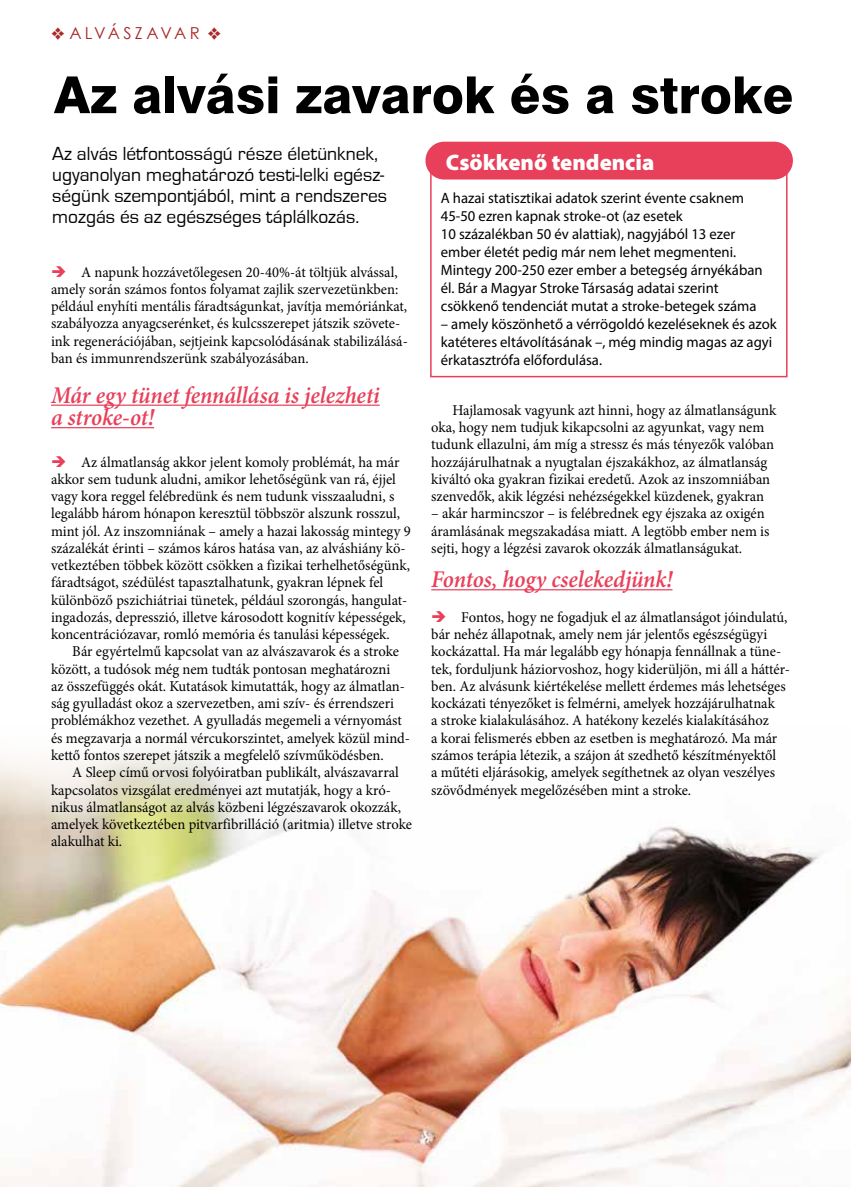
<style>
.page{position:relative;width:851px;height:1187px;background:#fff}
.page>*{position:absolute;margin:0;border:0;box-sizing:border-box;transform-origin:0 0}
.t1{font:51px "Swiss 721 Hv PFL Normal";color:#000}
.t2{font:italic 600 24px/22.5px "Minion Pro";letter-spacing:-.005em;color:#e83f5a;scale:.95 1}
.t3{font:900 22.5px "Myriad Pro";color:#fff}
.t4{font:19.5px/21px "Eurostile T";color:#000}
.t5{font:16.5px "Astro Sky Century Gothic Font";letter-spacing:.19em;color:#a82926}
.t6{font:15px/17.2px "Minion Pro";color:#000}
.t7{font:15px/18px "Myriad Pro";color:#000}
.s1{color:#e83f5a}
</style>
<div class="page">
<img style="left:0;top:750px;width:850px;height:436px">
<hr style="left:51px;top:404px;width:328px;height:2px;background:#e83f5a">
<hr style="left:51px;top:427px;width:103px;height:1px;background:#e83f5a">
<hr style="left:431px;top:589px;width:241px;height:1px;background:#e83f5a">
<div style="left:430px;top:172px;width:357px;height:205px;border:2px solid #e83f5a"></div>
<div style="left:426px;top:142px;width:366px;height:37px;background:#e83f5a;border-radius:18px"></div>
<div style="left:425px;top:142px;width:367px;height:37px;border:2px solid #e83f5a;border-radius:18px"></div>
<p class="t5" style="left:51px;top:22px;width:172px">❖ ALVÁSZAVAR ❖</p>
<h1 class="t1" style="left:54px;top:64px;width:740px">Az alvási zavarok és a stroke</h1>
<h3 class="t4" style="left:52px;top:143px;width:336px">Az alvás létfontosságú része életünknek, ugyanolyan meghatározó testi-lelki egész&shy;ségünk szempontjából, mint a rendszeres mozgás és az egészséges táplálkozás.</h3>
<p class="t6" style="left:51px;top:263px;width:358px"><span class="s1">➔</span> A napunk hozzávetőlegesen 20-40%-át töltjük alvással, amely során számos fontos folyamat zajlik szervezetünkben: például enyhíti mentális fáradtságunkat, javítja memóriánkat, szabályozza anyagcserénket, és kulcsszerepet játszik szövete&shy;ink regenerációjában, sejtjeink kapcsolódásának stabilizálásá&shy;ban és immunrendszerünk szabályozásában.</p>
<h2 class="t2" style="left:51px;top:383px;width:347px">Már egy tünet fennállása is jelezheti a stroke-ot!</h2>
<p class="t6" style="left:51px;top:453px;width:361px"><span class="s1">➔</span> Az álmatlanság akkor jelent komoly problémát, ha már akkor sem tudunk aludni, amikor lehetőségünk van rá, éjjel vagy kora reggel felébredünk és nem tudunk visszaaludni, s legalább három hónapon keresztül többször alszunk rosszul, mint jól. Az inszomniának – amely a hazai lakosság mintegy 9 százalékát érinti – számos káros hatása van, az alváshiány kö&shy;vetkeztében többek között csökken a fizikai terhelhetőségünk, fáradtságot, szédülést tapasztalhatunk, gyakran lépnek fel különböző pszichiátriai tünetek, például szorongás, hangulat&shy;ingadozás, depresszió, illetve károsodott kognitív képességek, koncentrációzavar, romló memória és tanulási képességek.</p>
<p class="t6" style="left:51px;top:643px;width:360px;text-indent:21px">Bár egyértelmű kapcsolat van az alvászavarok és a stroke között, a tudósok még nem tudták pontosan meghatározni<br>az összefüggés okát. Kutatások kimutatták, hogy az álmatlan&shy;ság gyulladást okoz a szervezetben, ami szív- és érrendszeri problémákhoz vezethet. A gyulladás megemeli a vérnyomást és megzavarja a normál vércukorszintet, amelyek közül mind&shy;kettő fontos szerepet játszik a megfelelő szívműködésben.</p>
<p class="t6" style="left:51px;top:763px;width:362px;text-indent:21px">A Sleep című orvosi folyóiratban publikált, alvászavarral kapcsolatos vizsgálat eredményei azt mutatják, hogy a kró&shy;nikus álmatlanságot az alvás közbeni légzészavarok okozzák, amelyek következtében pitvarfibrilláció (aritmia) illetve stroke alakulhat ki.</p>
<h3 class="t3" style="left:446px;top:147px;width:210px">Csökkenő tendencia</h3>
<p class="t7" style="left:441px;top:189px;width:323px">A hazai statisztikai adatok szerint évente csaknem 45-50 ezren kapnak stroke-ot (az esetek<br>10 százalékban 50 év alattiak), nagyjából 13 ezer ember életét pedig már nem lehet megmenteni.<br>Mintegy 200-250 ezer ember a betegség árnyékában él. Bár a Magyar Stroke Társaság adatai szerint csökkenő tendenciát mutat a stroke-betegek száma</p>
<p class="t7" style="left:441px;top:315px;width:337px">– amely köszönhető a vérrögoldó kezeléseknek és azok katéteres eltávolításának –, még mindig magas az agyi érkatasztrófa előfordulása.</p>
<p class="t6" style="left:431px;top:401px;width:347px;text-indent:21px">Hajlamosak vagyunk azt hinni, hogy az álmatlanságunk oka, hogy nem tudjuk kikapcsolni az agyunkat, vagy nem tudunk ellazulni, ám míg a stressz és más tényezők valóban hozzájárulhatnak a nyugtalan éjszakákhoz, az álmatlanság kiváltó oka gyakran fizikai eredetű. Azok az inszomniában szenvedők, akik légzési nehézségekkel küzdenek, gyakran</p>
<p class="t6" style="left:431px;top:505px;width:340px">– akár harmincszor – is felébrednek egy éjszaka az oxigén áramlásának megszakadása miatt. A legtöbb ember nem is sejti, hogy a légzési zavarok okozzák álmatlanságukat.</p>
<h2 class="t2" style="left:431px;top:568px;width:255px">Fontos, hogy cselekedjünk!</h2>
<p class="t6" style="left:431px;top:608px;width:360px"><span class="s1">➔</span> Fontos, hogy ne fogadjuk el az álmatlanságot jóindulatú, bár nehéz állapotnak, amely nem jár jelentős egészségügyi kockázattal. Ha már legalább egy hónapja fennállnak a tüne&shy;tek, forduljunk háziorvoshoz, hogy kiderüljön, mi áll a háttér&shy;ben. Az alvásunk kiértékelése mellett érdemes más lehetséges kockázati tényezőket is felmérni, amelyek hozzájárulhatnak<br>a stroke kialakulásához. A hatékony kezelés kialakításához<br>a korai felismerés ebben az esetben is meghatározó. Ma már számos terápia létezik, a szájon át szedhető készítményektől<br>a műtéti eljárásokig, amelyek segíthetnek az olyan veszélyes szövődmények megelőzésében mint a stroke.</p>
</div>
